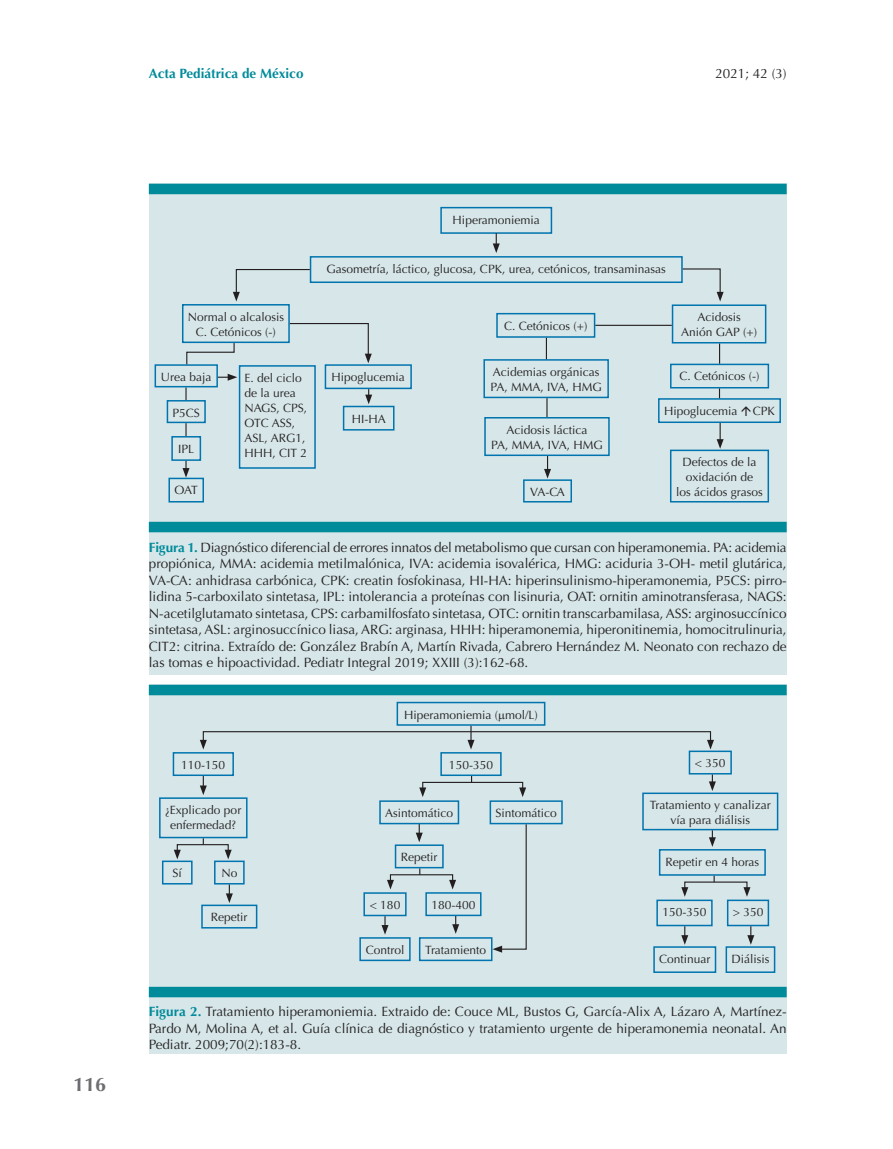
<style>
.page{position:relative;width:893px;height:1149px;background:#fff}
.page>*{position:absolute;margin:0;border:0;box-sizing:border-box;transform-origin:0 0}
.t1{font:700 19.5px "Optima";color:#6c6d70}
.t2{font:13.5px/16.5px "Optima";color:#231f20;text-align:justify}
.t3{font:700 13.5px "Optima";color:#008b9a}
.t4{font:12px/15px "Optima";color:#231f20;text-align:center}
.s1{font-weight:700;color:#008b9a}
</style>
<div class="page">
<div style="left:149px;top:184px;width:638px;height:490px;background:#d6e6e9"></div>
<div style="left:149px;top:184px;width:638px;height:10px;background:#008b9a"></div>
<div style="left:149px;top:521px;width:638px;height:11px;background:#008b9a"></div>
<div style="left:440px;top:207px;width:112px;height:27px;border:2px solid #0074ae"></div>
<div style="left:182px;top:304px;width:108px;height:39px;border:2px solid #0074ae"></div>
<div style="left:239px;top:365px;width:77px;height:103px;border:2px solid #0074ae"></div>
<div style="left:325px;top:364px;width:87px;height:25px;border:2px solid #0074ae"></div>
<div style="left:496px;top:313px;width:99px;height:24px;border:2px solid #0074ae"></div>
<div style="left:670px;top:363px;width:99px;height:25px;border:2px solid #0074ae"></div>
<div style="left:658px;top:398px;width:123px;height:25px;border:2px solid #0074ae"></div>
<div style="left:483px;top:359px;width:126px;height:39px;border:2px solid #0074ae"></div>
<div style="left:484px;top:417px;width:126px;height:39px;border:2px solid #0074ae"></div>
<div style="left:670px;top:449px;width:99px;height:53px;border:2px solid #0074ae"></div>
<div style="left:523px;top:479px;width:49px;height:23px;border:2px solid #0074ae"></div>
<div style="left:343px;top:405px;width:51px;height:25px;border:2px solid #0074ae"></div>
<div style="left:167px;top:400px;width:39px;height:23px;border:2px solid #0074ae"></div>
<div style="left:171px;top:436px;width:30px;height:24px;border:2px solid #0074ae"></div>
<div style="left:168px;top:477px;width:36px;height:25px;border:2px solid #0074ae"></div>
<div style="left:310px;top:256px;width:373px;height:27px;border:2px solid #0074ae"></div>
<div style="left:672px;top:304px;width:94px;height:39px;border:2px solid #0074ae"></div>
<svg style="left:493px;top:233px;width:7px;height:20px"></svg>
<svg style="left:233px;top:268px;width:78px;height:33px"></svg>
<svg style="left:185px;top:387px;width:2px;height:13px"></svg>
<svg style="left:185px;top:423px;width:2px;height:13px"></svg>
<svg style="left:183px;top:460px;width:7px;height:17px"></svg>
<div style="left:155px;top:364px;width:63px;height:23px;border:2px solid #0074ae"></div>
<svg style="left:186px;top:342px;width:49px;height:23px"></svg>
<svg style="left:218px;top:373px;width:19px;height:7px"></svg>
<svg style="left:289px;top:322px;width:83px;height:41px"></svg>
<svg style="left:365px;top:389px;width:7px;height:15px"></svg>
<svg style="left:719px;top:343px;width:1px;height:20px"></svg>
<svg style="left:717px;top:423px;width:7px;height:25px"></svg>
<hr style="left:595px;top:325px;width:77px;height:1px;background:#231f20">
<svg style="left:546px;top:337px;width:1px;height:22px"></svg>
<svg style="left:546px;top:398px;width:2px;height:19px"></svg>
<svg style="left:544px;top:456px;width:7px;height:22px"></svg>
<svg style="left:682px;top:268px;width:42px;height:33px"></svg>
<div style="left:149px;top:684px;width:638px;height:369px;background:#d6e6e9"></div>
<svg style="left:416px;top:824px;width:7px;height:18px"></svg>
<svg style="left:381px;top:915px;width:7px;height:19px"></svg>
<svg style="left:452px;top:915px;width:7px;height:18px"></svg>
<div style="left:397px;top:701px;width:148px;height:24px;border:2px solid #0074ae"></div>
<div style="left:173px;top:751px;width:61px;height:24px;border:2px solid #0074ae"></div>
<div style="left:440px;top:751px;width:62px;height:24px;border:2px solid #0074ae"></div>
<div style="left:379px;top:800px;width:80px;height:24px;border:2px solid #0074ae"></div>
<div style="left:395px;top:844px;width:49px;height:24px;border:2px solid #0074ae"></div>
<div style="left:363px;top:892px;width:44px;height:23px;border:2px solid #0074ae"></div>
<div style="left:689px;top:750px;width:43px;height:24px;border:2px solid #0074ae"></div>
<div style="left:642px;top:792px;width:136px;height:38px;border:2px solid #0074ae"></div>
<div style="left:659px;top:848px;width:107px;height:27px;border:2px solid #0074ae"></div>
<div style="left:656px;top:899px;width:57px;height:26px;border:2px solid #0074ae"></div>
<div style="left:653px;top:945px;width:63px;height:27px;border:2px solid #0074ae"></div>
<div style="left:726px;top:945px;width:49px;height:27px;border:2px solid #0074ae"></div>
<div style="left:727px;top:899px;width:42px;height:26px;border:2px solid #0074ae"></div>
<div style="left:359px;top:936px;width:52px;height:24px;border:2px solid #0074ae"></div>
<div style="left:419px;top:936px;width:73px;height:24px;border:2px solid #0074ae"></div>
<div style="left:425px;top:891px;width:56px;height:24px;border:2px solid #0074ae"></div>
<div style="left:490px;top:800px;width:73px;height:24px;border:2px solid #0074ae"></div>
<div style="left:159px;top:797px;width:89px;height:41px;border:2px solid #0074ae"></div>
<div style="left:162px;top:860px;width:31px;height:24px;border:2px solid #0074ae"></div>
<div style="left:214px;top:860px;width:31px;height:24px;border:2px solid #0074ae"></div>
<div style="left:201px;top:904px;width:56px;height:24px;border:2px solid #0074ae"></div>
<svg style="left:200px;top:775px;width:7px;height:19px"></svg>
<div style="left:177px;top:843px;width:52px;height:9px;border:1px solid #231f20"></div>
<svg style="left:174px;top:849px;width:7px;height:10px"></svg>
<svg style="left:225px;top:849px;width:7px;height:10px"></svg>
<svg style="left:226px;top:884px;width:7px;height:18px"></svg>
<div style="left:422px;top:781px;width:101px;height:9px;border:1px solid #231f20"></div>
<svg style="left:419px;top:787px;width:7px;height:9px"></svg>
<svg style="left:519px;top:787px;width:7px;height:9px"></svg>
<div style="left:390px;top:873px;width:63px;height:9px;border:1px solid #231f20"></div>
<svg style="left:387px;top:879px;width:7px;height:10px"></svg>
<svg style="left:449px;top:879px;width:7px;height:10px"></svg>
<svg style="left:492px;top:823px;width:35px;height:129px"></svg>
<svg style="left:709px;top:774px;width:7px;height:16px"></svg>
<svg style="left:709px;top:830px;width:7px;height:16px"></svg>
<svg style="left:681px;top:886px;width:7px;height:10px"></svg>
<svg style="left:743px;top:886px;width:7px;height:10px"></svg>
<svg style="left:681px;top:925px;width:7px;height:19px"></svg>
<svg style="left:747px;top:925px;width:7px;height:19px"></svg>
<div style="left:149px;top:684px;width:638px;height:11px;background:#008b9a"></div>
<div style="left:149px;top:986px;width:638px;height:10px;background:#008b9a"></div>
<svg style="left:200px;top:713px;width:514px;height:36px"></svg>
<p class="t3" style="left:149px;top:66px;width:156px">Acta Pediátrica de México</p>
<p class="t2" style="left:715px;top:65px;width:73px">2021; 42 (3)</p>
<h1 class="t1" style="left:74px;top:1072px;width:34px">116</h1>
<p class="t4" style="left:453px;top:212px;width:89px">Hiperamoniemia</p>
<p class="t4" style="left:327px;top:261px;width:341px">Gasometría, láctico, glucosa, CPK, urea, cetónicos, transaminasas</p>
<p class="t4" style="left:188px;top:309px;width:98px">Normal o alcalosis<br>C. Cetónicos (-)</p>
<p class="t4" style="left:245px;top:370px;width:64px;text-align:left">E. del ciclo de la urea<br>NAGS, CPS,<br>OTC ASS,<br>ASL, ARG1,<br>HHH, CIT 2</p>
<p class="t4" style="left:332px;top:369px;width:75px">Hipoglucemia</p>
<p class="t4" style="left:161px;top:369px;width:52px">Urea baja</p>
<p class="t4" style="left:173px;top:405px;width:29px">P5CS</p>
<p class="t4" style="left:178px;top:441px;width:18px">IPL</p>
<p class="t4" style="left:175px;top:483px;width:25px">OAT</p>
<p class="t4" style="left:352px;top:411px;width:36px">HI-HA</p>
<p class="t4" style="left:504px;top:318px;width:85px">C. Cetónicos (+)</p>
<p class="t4" style="left:490px;top:364px;width:113px;text-align:left">Acidemias orgánicas<br>PA, MMA, IVA, HMG</p>
<p class="t4" style="left:491px;top:422px;width:113px">Acidosis láctica<br>PA, MMA, IVA, HMG</p>
<p class="t4" style="left:681px;top:310px;width:77px">Acidosis<br>Anión GAP (+)</p>
<p class="t4" style="left:679px;top:369px;width:82px">C. Cetónicos (-)</p>
<p class="t4" style="left:664px;top:403px;width:75px">Hipoglucemia</p>
<p class="t4" style="left:753px;top:403px;width:24px">CPK</p>
<p class="t4" style="left:682px;top:455px;width:76px;text-align:left">Defectos de la oxidación de</p>
<p class="t4" style="left:530px;top:484px;width:36px">VA-CA</p>
<p class="t4" style="left:676px;top:485px;width:88px">los ácidos grasos</p>
<p class="t2" style="left:149px;top:539px;width:639px"><span class="s1">Figura 1.</span> Diagnóstico diferencial de errores innatos del metabolismo que cursan con hiperamonemia. PA: acidemia propiónica, MMA: acidemia metilmalónica, IVA: acidemia isovalérica, HMG: aciduria 3-OH- metil glutárica, VA-CA: anhidrasa carbónica, CPK: creatin fosfokinasa, HI-HA: hiperinsulinismo-hiperamonemia, P5CS: pirro&shy;lidina 5-carboxilato sintetasa, IPL: intolerancia a proteínas con lisinuria, OAT: ornitin aminotransferasa, NAGS:<br>N-acetilglutamato sintetasa, CPS: carbamilfosfato sintetasa, OTC: ornitin transcarbamilasa, ASS: arginosuccínico sintetasa, ASL: arginosuccínico liasa, ARG: arginasa, HHH: hiperamonemia, hiperonitinemia, homocitrulinuria, CIT2: citrina. Extraído de: González Brabín A, Martín Rivada, Cabrero Hernández M. Neonato con rechazo de las tomas e hipoactividad. Pediatr Integral 2019; XXIII (3):162-68.</p>
<p class="t4" style="left:404px;top:707px;width:135px">Hiperamoniemia ( mol/L)</p>
<p class="t4" style="left:181px;top:757px;width:46px">110-150</p>
<p class="t4" style="left:449px;top:757px;width:46px">150-350</p>
<p class="t4" style="left:385px;top:805px;width:70px">Asintomático</p>
<p class="t4" style="left:401px;top:849px;width:38px">Repetir</p>
<p class="t4" style="left:370px;top:897px;width:32px">&lt; 180</p>
<p class="t4" style="left:165px;top:802px;width:78px">¿Explicado por</p>
<p class="t4" style="left:495px;top:805px;width:63px">Sintomático</p>
<p class="t4" style="left:170px;top:817px;width:68px">enfermedad?</p>
<p class="t4" style="left:173px;top:865px;width:11px">Sí</p>
<p class="t4" style="left:221px;top:865px;width:18px">No</p>
<p class="t4" style="left:211px;top:909px;width:38px">Repetir</p>
<p class="t4" style="left:431px;top:897px;width:46px">180-400</p>
<p class="t4" style="left:366px;top:942px;width:40px">Control</p>
<p class="t4" style="left:425px;top:942px;width:62px">Tratamiento</p>
<p class="t4" style="left:695px;top:755px;width:32px">&lt; 350</p>
<p class="t4" style="left:650px;top:797px;width:122px">Tratamiento y canalizar vía para diálisis</p>
<p class="t4" style="left:665px;top:854px;width:95px">Repetir en 4 horas</p>
<p class="t4" style="left:662px;top:904px;width:46px">150-350</p>
<p class="t4" style="left:659px;top:951px;width:53px">Continuar</p>
<p class="t4" style="left:731px;top:951px;width:40px">Diálisis</p>
<p class="t4" style="left:733px;top:904px;width:32px">&gt; 350</p>
<p class="t2" style="left:149px;top:1003px;width:639px"><span class="s1">Figura 2.</span> Tratamiento hiperamoniemia. Extraido de: Couce ML, Bustos G, García-Alix A, Lázaro A, Martínez-Pardo M, Molina A, et al. Guía clínica de diagnóstico y tratamiento urgente de hiperamonemia neonatal. An Pediatr. 2009;70(2):183-8.</p>
</div>
